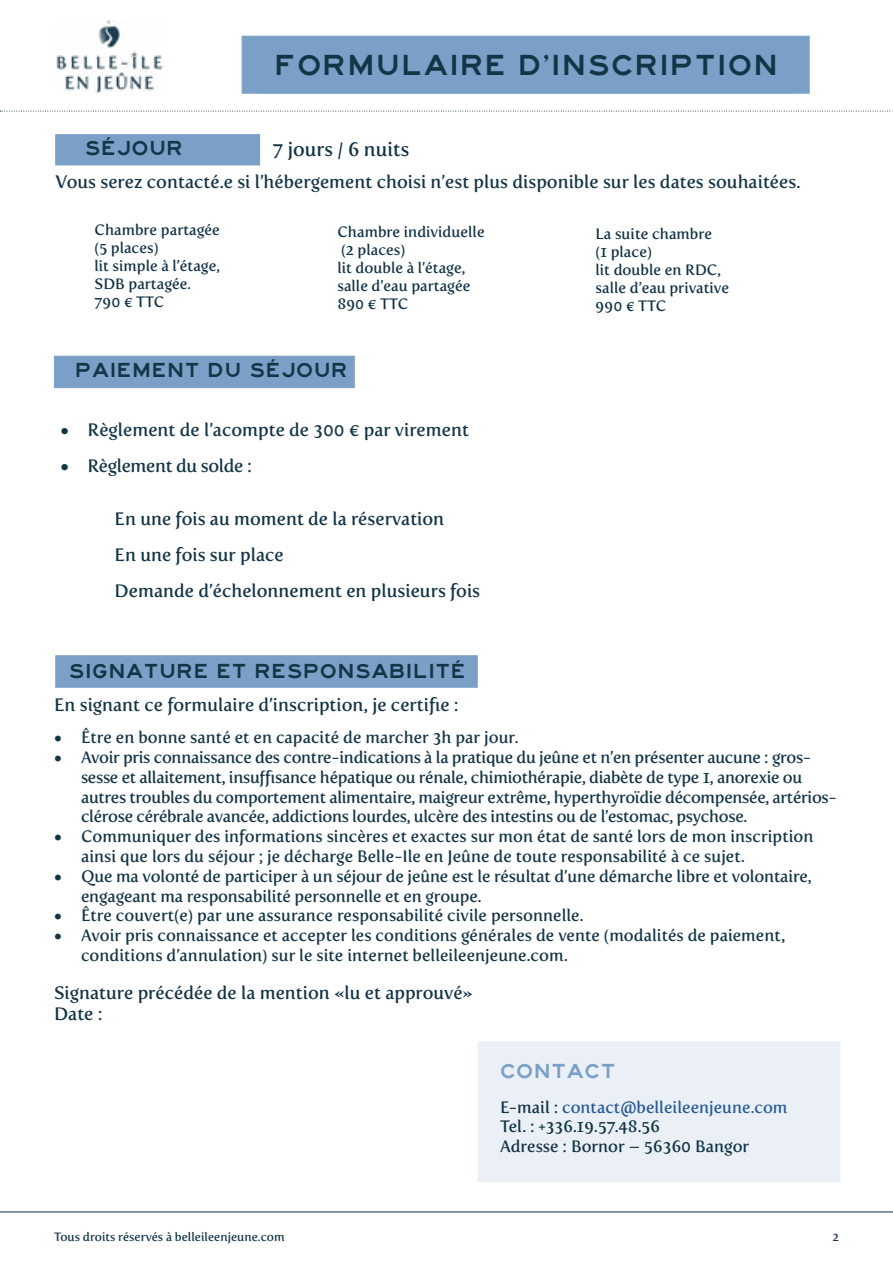
<style>
.page{position:relative;width:893px;height:1263px;background:#fff}
.page>*{position:absolute;margin:0;border:0;box-sizing:border-box;transform-origin:0 0}
.t1{font:30px "Highway Gothic Expanded";letter-spacing:.04em;color:#133647}
.t2{font:21px "Highway Gothic Expanded";letter-spacing:.025em;color:#133647}
.t3{font:21px "Highway Gothic Expanded";letter-spacing:.025em;color:#7aa0c7}
.t4{font:19.5px "Fertigo Pro";color:#113447}
.t5{font:18px "Fertigo Pro";color:#133647}
.t6{font:18px/36px "Fertigo Pro";color:#113447}
.t7{font:18px "Fertigo Pro";letter-spacing:-.02em;color:#133647}
.t8{font:16.5px/19.8px "Fertigo Pro";letter-spacing:-.01em;color:#133647}
.t9{font:16.5px/19.8px "Fertigo Pro";color:#113447}
.t10{font:15px/18px "Fertigo Pro";color:#113447}
.t11{font:12px "Fertigo Pro";color:#113447}
.s1{color:#275b9b}
</style>
<div class="page">
<div style="left:55px;top:134px;width:205px;height:31px;background:#7aa0c7;border:1px solid #7aa0c7"></div>
<hr style="left:0;top:1212px;width:893px;height:1px;background:#113447">
<div style="left:54px;top:356px;width:301px;height:32px;background:#7aa0c7"></div>
<div style="left:55px;top:655px;width:423px;height:33px;background:#7aa0c7;border:1px solid #7aa0c7"></div>
<div style="left:478px;top:1041px;width:362px;height:141px;background:#eaf0f6"></div>
<div style="left:242px;top:36px;width:567px;height:58px;background:#7aa0c7;border:1px solid #7aa0c7"></div>
<svg style="left:0;top:111px;width:893px;height:1px"></svg>
<img style="left:56px;top:21px;width:108px;height:73px">
<h1 class="t1" style="left:275px;top:49px;width:505px">FORMULAIRE D’INSCRIPTION</h1>
<p class="t2" style="left:85px;top:137px;width:100px">SÉJOUR</p>
<p class="t5" style="left:55px;top:172px;width:747px">Vous serez contacté.e si l’hébergement choisi n’est plus disponible sur les dates souhaitées.</p>
<p class="t10" style="left:596px;top:225px;width:135px">La suite chambre<br>(1 place)<br>lit double en RDC, salle d’eau privative<br>990 € TTC</p>
<p class="t4" style="left:273px;top:138px;width:138px">7 jours / 6 nuits</p>
<p class="t10" style="left:95px;top:221px;width:127px">Chambre partagée (5 places)<br>lit simple à l’étage,<br>SDB partagée.<br>790 € TTC</p>
<p class="t10" style="left:337px;top:223px;width:149px">Chambre individuelle (2 places)<br>lit double à l’étage, salle d’eau partagée<br>890 € TTC</p>
<p class="t2" style="left:75px;top:359px;width:274px">PAIEMENT DU SÉJOUR</p>
<p class="t5" style="left:61px;top:419px;width:410px">• Règlement de l’acompte de 300 € par virement</p>
<p class="t7" style="left:61px;top:455px;width:193px">• Règlement du solde :</p>
<p class="t6" style="left:115px;top:501px;width:367px">En une fois au moment de la réservation<br>En une fois sur place<br>Demande d’échelonnement en plusieurs fois</p>
<p class="t2" style="left:69px;top:659px;width:399px">SIGNATURE ET RESPONSABILITÉ</p>
<p class="t5" style="left:54px;top:694px;width:406px">En signant ce formulaire d’inscription, je certifie :</p>
<p class="t8" style="left:54px;top:727px;width:466px">• Être en bonne santé et en capacité de marcher 3h par jour.</p>
<p class="t8" style="left:81px;top:747px;width:757px;text-indent:-27px">• Avoir pris connaissance des contre-indications à la pratique du jeûne et n’en présenter aucune : gros&shy;sesse et allaitement, insuffisance hépatique ou rénale, chimiothérapie, diabète de type 1, anorexie ou autres troubles du comportement alimentaire, maigreur extrême, hyperthyroïdie décompensée, artérios&shy;clérose cérébrale avancée, addictions lourdes, ulcère des intestins ou de l’estomac, psychose.</p>
<p class="t8" style="left:81px;top:826px;width:734px;text-indent:-27px">• Communiquer des informations sincères et exactes sur mon état de santé lors de mon inscription ainsi que lors du séjour ; je décharge Belle-Ile en Jeûne de toute responsabilité à ce sujet.</p>
<p class="t8" style="left:81px;top:866px;width:732px;text-indent:-27px">• Que ma volonté de participer à un séjour de jeûne est le résultat d’une démarche libre et volontaire, engageant ma responsabilité personnelle et en groupe.</p>
<p class="t8" style="left:54px;top:906px;width:531px">• Être couvert(e) par une assurance responsabilité civile personnelle.</p>
<p class="t8" style="left:81px;top:925px;width:706px;text-indent:-27px">• Avoir pris connaissance et accepter les conditions générales de vente (modalités de paiement, conditions d’annulation) sur le site internet belleileenjeune.com.</p>
<p class="t6" style="left:54px;top:975px;width:420px">Signature précédée de la mention «lu et approuvé»</p>
<p class="t6" style="left:54px;top:996px;width:50px">Date :</p>
<p class="t3" style="left:500px;top:1060px;width:117px">CONTACT</p>
<p class="t9" style="left:500px;top:1097px;width:289px">E-mail : <span class="s1">contact@belleileenjeune.com<br></span>Tel. : +336.19.57.48.56<br>Adresse : Bornor – 56360 Bangor</p>
<p class="t11" style="left:54px;top:1230px;width:232px">Tous droits réservés à belleileenjeune.com</p>
<p class="t11" style="left:832px;top:1230px;width:8px">2</p>
</div>
